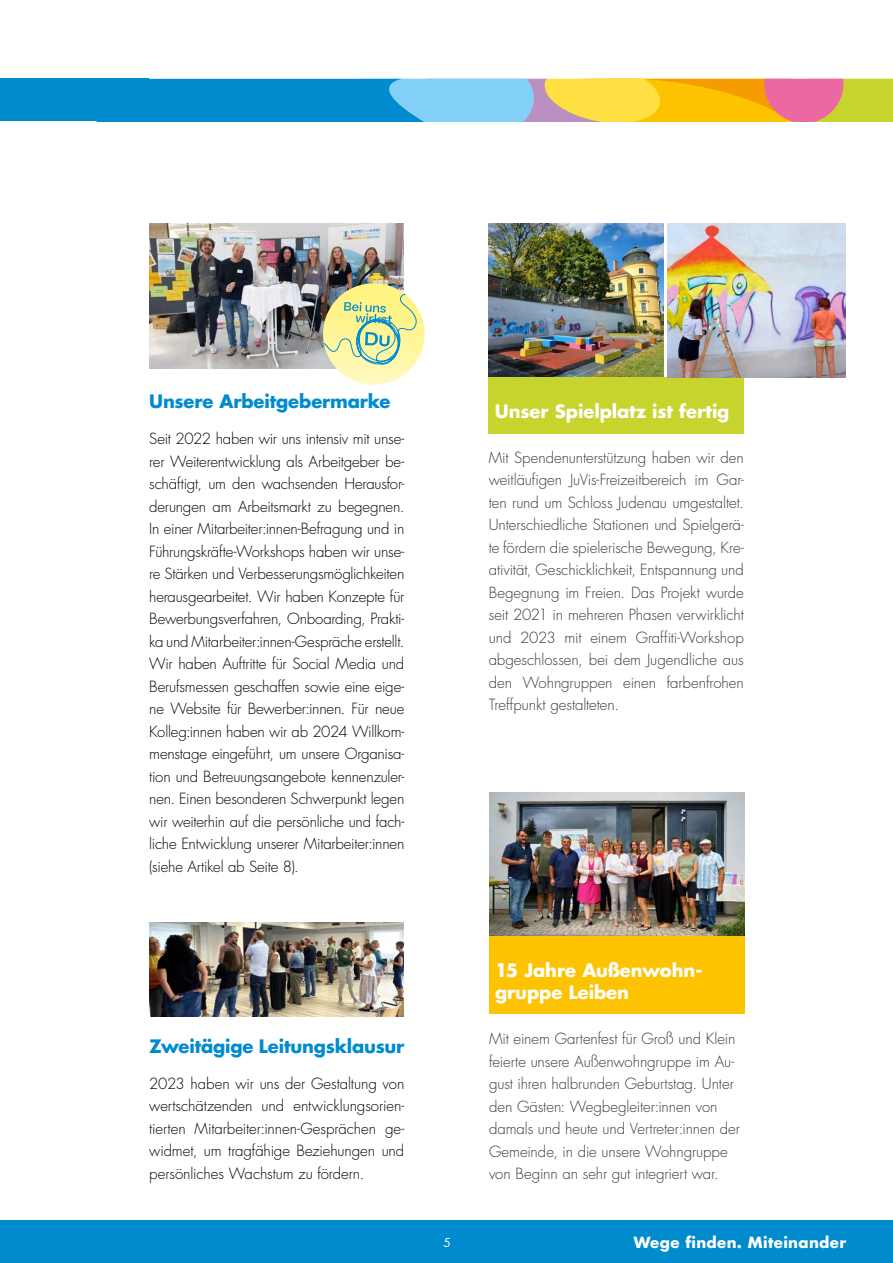
<style>
.page{position:relative;width:893px;height:1263px;background:#fff}
.page>*{position:absolute;margin:0;border:0;box-sizing:border-box;transform-origin:0 0}
.t1{font:700 18px/22.5px "Futura";letter-spacing:-.005em;color:#fff}
.t2{font:700 18px "Futura";letter-spacing:-.01em;color:#008bcf}
.t3{font:300 15px/22.5px "Futura";letter-spacing:-.01em;color:#000;text-align:justify}
.t4{font:300 15px/22.5px "Futura";letter-spacing:-.005em;color:#3a3a39;text-align:justify}
.t5{font:700 15px "Futura";letter-spacing:.025em;color:#fff}
.t6{font:12px "Futura";color:#fff}
</style>
<div class="page">
<div style="left:0;top:1220px;width:893px;height:43px;background:#008bcf"></div>
<svg style="left:149px;top:79px;width:744px;height:42px"></svg>
<div style="left:0;top:79px;width:149px;height:42px;background:#008bcf"></div>
<img style="left:149px;top:223px;width:255px;height:146px">
<svg style="left:322px;top:283px;width:103px;height:102px"></svg>
<img style="left:149px;top:923px;width:255px;height:93px">
<img style="left:489px;top:223px;width:175px;height:154px">
<div style="left:489px;top:377px;width:255px;height:56px;background:#c7d42d"></div>
<img style="left:667px;top:223px;width:179px;height:154px">
<div style="left:489px;top:935px;width:255px;height:79px;background:#fdc300"></div>
<img style="left:489px;top:792px;width:255px;height:144px">
<p class="t2" style="left:149px;top:389px;width:243px">Unsere Arbeitgebermarke</p>
<p class="t3" style="left:149px;top:428px;width:257px">Seit 2022 haben wir uns intensiv mit unse&shy;rer Weiterentwicklung als Arbeitgeber be&shy;schäftigt, um den wachsenden Herausfor&shy;derungen am Arbeitsmarkt zu begegnen.<br>In einer Mitarbeiter:innen-Befragung und in Führungskräfte-Workshops haben wir unse&shy;re Stärken und Verbesserungsmöglichkeiten herausgearbeitet. Wir haben Konzepte für Bewerbungsverfahren, Onboarding, Prakti&shy;ka und Mitarbeiter:innen-Gespräche erstellt.<br>Wir haben Auftritte für Social Media und Berufsmessen geschaffen sowie eine eige&shy;ne Website für Bewerber:innen. Für neue Kolleg:innen haben wir ab 2024 Willkom&shy;menstage eingeführt, um unsere Organisa&shy;tion und Betreuungsangebote kennenzuler&shy;nen. Einen besonderen Schwerpunkt legen wir weiterhin auf die persönliche und fach&shy;liche Entwicklung unserer Mitarbeiter:innen (siehe Artikel ab Seite 8).</p>
<p class="t2" style="left:149px;top:1034px;width:257px">Zweitägige Leitungsklausur</p>
<p class="t3" style="left:149px;top:1073px;width:257px">2023 haben wir uns der Gestaltung von wertschätzenden und entwicklungsorien&shy;tierten Mitarbeiter:innen-Gesprächen ge&shy;widmet, um tragfähige Beziehungen und persönliches Wachstum zu fördern.</p>
<p class="t1" style="left:495px;top:400px;width:236px">Unser Spielplatz ist fertig</p>
<p class="t4" style="left:489px;top:447px;width:257px">Mit Spendenunterstützung haben wir den weitläufigen JuVis-Freizeitbereich im Gar&shy;ten rund um Schloss Judenau umgestaltet.<br>Unterschiedliche Stationen und Spielgerä&shy;te fördern die spielerische Bewegung, Kre&shy;ativität, Geschicklichkeit, Entspannung und Begegnung im Freien. Das Projekt wurde seit 2021 in mehreren Phasen verwirklicht und 2023 mit einem Graffiti-Workshop abgeschlossen, bei dem Jugendliche aus den Wohngruppen einen farbenfrohen Treffpunkt gestalteten.</p>
<p class="t1" style="left:495px;top:958px;width:209px">15 Jahre Außenwohn&shy;gruppe Leiben</p>
<p class="t4" style="left:489px;top:1028px;width:252px;text-align:left">Mit einem Gartenfest für Groß und Klein feierte unsere Außenwohngruppe im Au&shy;gust ihren halbrunden Geburtstag. Unter den Gästen: Wegbegleiter:innen von damals und heute und Vertreter:innen der Gemeinde, in die unsere Wohngruppe von Beginn an sehr gut integriert war.</p>
<p class="t6" style="left:443px;top:1235px;width:9px">5</p>
<p class="t5" style="left:634px;top:1232px;width:214px">Wege finden. Miteinander</p>
</div>
